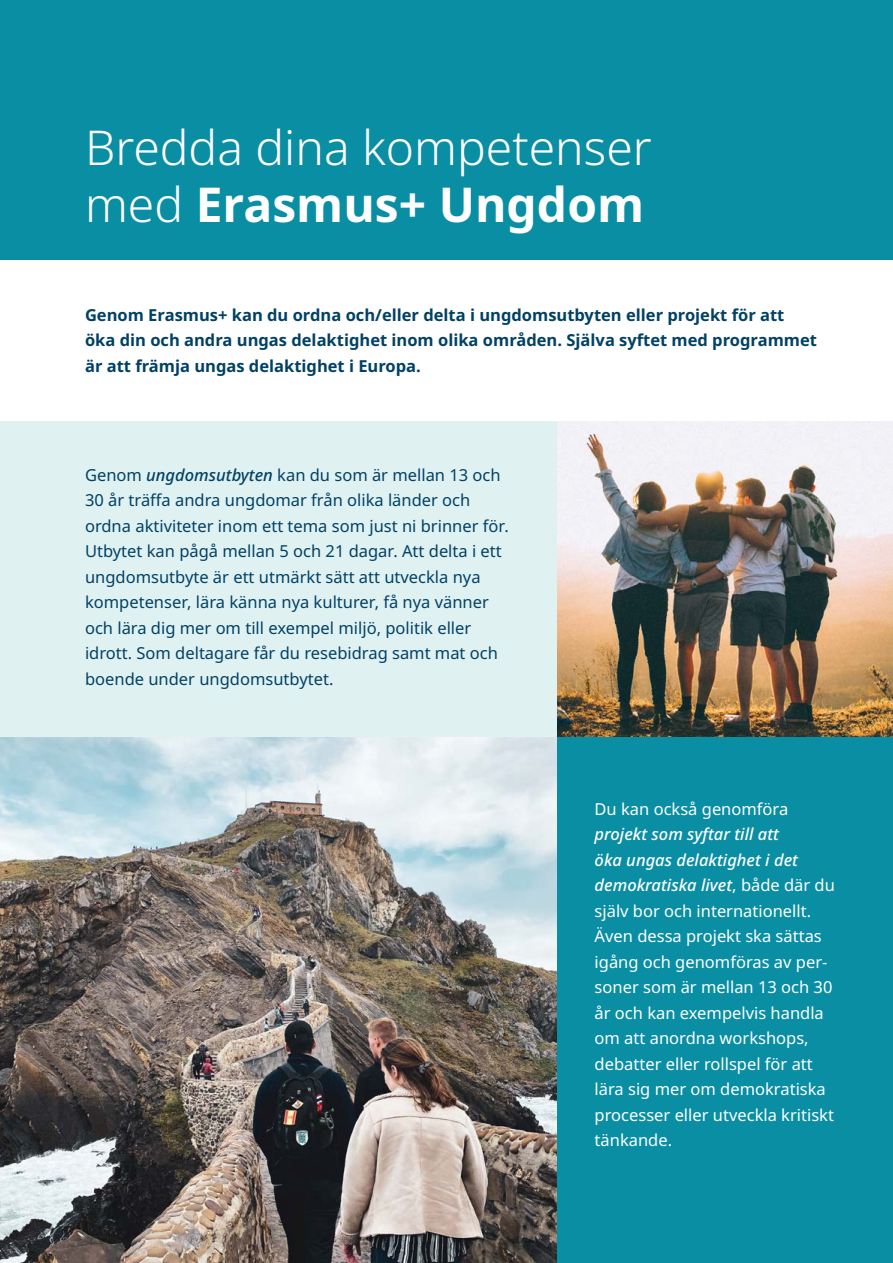
<style>
.page{position:relative;width:893px;height:1263px;background:#fff}
.page>*{position:absolute;margin:0;border:0;box-sizing:border-box;transform-origin:0 0}
.RUBRIK-HI-TOC{font:300 48px/57px "Noto Sans";color:#fff}
.BRÖDTEXT-P{font:16.5px/25.5px "Noto Sans";color:#004165}
.BRÖDTEXT-P-2{font:16.5px/25.5px "Noto Sans";color:#fff}
.INGRESS{font:700 16.5px/25.5px "Noto Sans";color:#004165}
.s1{font-weight:700}
.s2{font-weight:500;font-style:italic}
</style>
<div class="page">
<div style="left:0;top:0;width:893px;height:260px;background:#098ea4"></div>
<div style="left:0;top:421px;width:560px;height:316px;background:#e0f1f2"></div>
<img style="left:557px;top:421px;width:336px;height:316px">
<hr style="left:892px;top:247px;width:1px;height:174px;background:#e0f1f2">
<img style="left:0;top:737px;width:557px;height:526px">
<div style="left:557px;top:737px;width:336px;height:526px;background:#098ea4"></div>
<p class="RUBRIK-HI-TOC" style="left:85px;top:120px;width:568px">Bredda dina kompetenser med <span class="s1">Erasmus+ Ungdom</span></p>
<p class="INGRESS" style="left:85px;top:302px;width:733px">Genom Erasmus+ kan du ordna och/eller delta i ungdomsutbyten eller projekt för att öka din och andra ungas delaktighet inom olika områden. Själva syftet med programmet är att främja ungas delaktighet i Europa.</p>
<p class="BRÖDTEXT-P" style="left:85px;top:462px;width:425px">Genom <span class="s2">ungdomsutbyten</span> kan du som är mellan 13 och 30 år träffa andra ungdomar från olika länder och ordna aktiviteter inom ett tema som just ni brinner för.<br>Utbytet kan pågå mellan 5 och 21 dagar. Att delta i ett ungdomsutbyte är ett utmärkt sätt att utveckla nya kompetenser, lära känna nya kulturer, få nya vänner och lära dig mer om till exempel miljö, politik eller idrott. Som deltagare får du resebidrag samt mat och boende under ungdomsutbytet.</p>
<p class="BRÖDTEXT-P-2" style="left:595px;top:796px;width:242px">Du kan också genomföra <span class="s2">projekt som syftar till att<br>öka ungas delaktighet i det demokratiska livet</span>, både där du själv bor och internationellt.<br>Även dessa projekt ska sättas igång och genomföras av per&shy;soner som är mellan 13 och 30 år och kan exempelvis handla om att anordna workshops, debatter eller rollspel för att lära sig mer om demokratiska processer eller utveckla kritiskt tänkande.</p>
</div>
